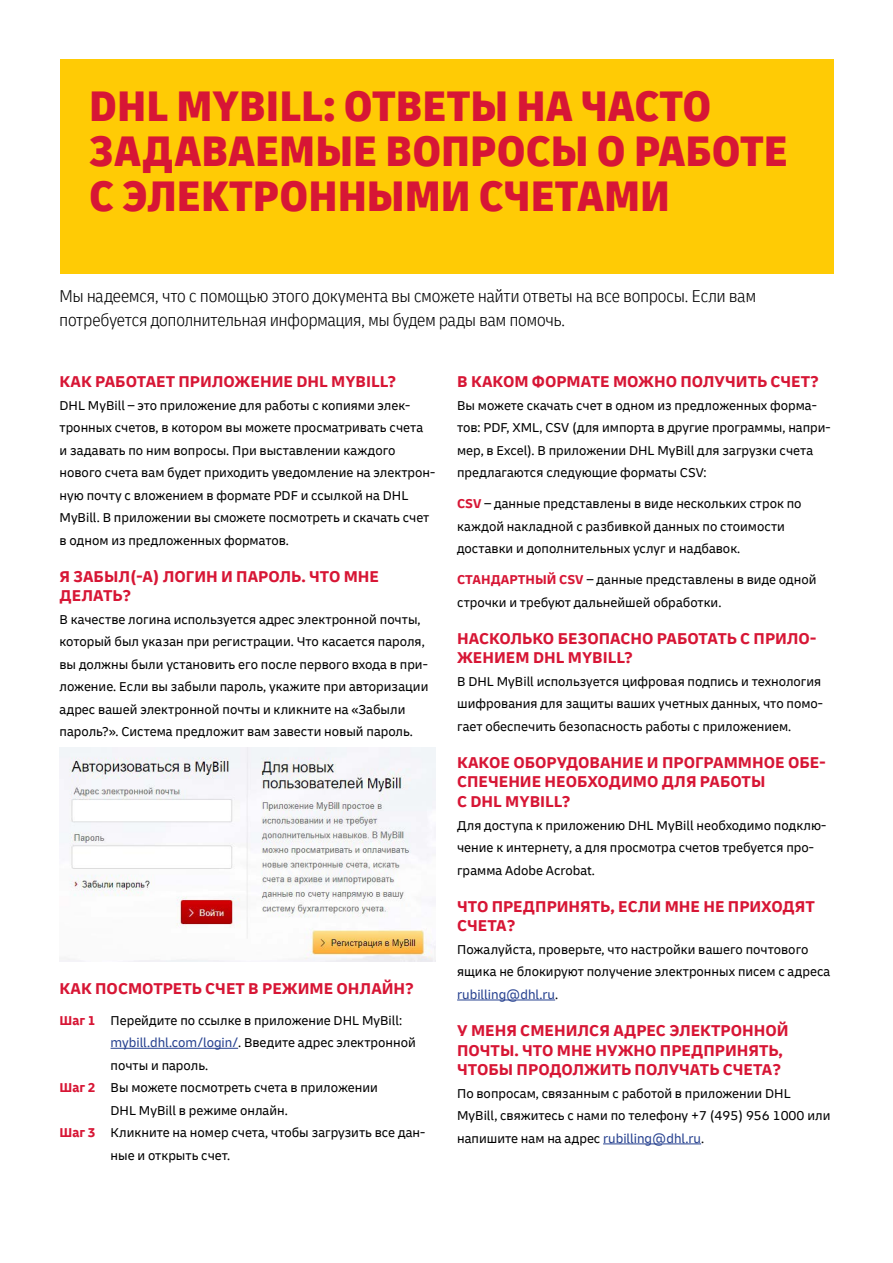
<style>
.page{position:relative;width:893px;height:1263px;background:#fff}
.page>*{position:absolute;margin:0;border:0;box-sizing:border-box;transform-origin:0 0}
.t1{font:900 condensed 45px/45px "Delivery";color:#d71635}
.t2{font:300 condensed 18px/24.3px "Delivery";color:#000}
.t3{font:700 16.5px/19.8px "Delivery";color:#d71635}
.t4{font:13.5px/22.5px "Delivery";color:#000}
.s1{font-weight:700;color:#d71635}
.s2{color:#25408f}
</style>
<div class="page">
<hr style="left:111px;top:1048px;width:127px;height:1px;background:#25408f">
<hr style="left:457px;top:1000px;width:98px;height:1px;background:#25408f">
<hr style="left:603px;top:1143px;width:98px;height:1px;background:#25408f">
<img style="left:60px;top:747px;width:375px;height:215px">
<div style="left:60px;top:60px;width:773px;height:214px;background:#ffcb05"></div>
<h1 class="t1" style="left:89px;top:84px;width:700px">DHL MYBILL: ОТВЕТЫ НА ЧАСТО<br>ЗАДАВАЕМЫЕ ВОПРОСЫ О РАБОТЕ<br>С ЭЛЕКТРОННЫМИ СЧЕТАМИ</h1>
<h2 class="t2" style="left:60px;top:284px;width:698px">Мы надеемся, что с помощью этого документа вы сможете найти ответы на все вопросы. Если вам потребуется дополнительная информация, мы будем рады вам помочь.</h2>
<p class="t3" style="left:60px;top:372px;width:338px">КАК РАБОТАЕТ ПРИЛОЖЕНИЕ DHL MYBILL?</p>
<p class="t4" style="left:60px;top:394px;width:377px">DHL MyBill – это приложение для работы с копиями элек&shy;тронных счетов, в котором вы можете просматривать счета<br>и задавать по ним вопросы. При выставлении каждого нового счета вам будет приходить уведомление на электрон&shy;ную почту с вложением в формате PDF и ссылкой на DHL MyBill. В приложении вы сможете посмотреть и скачать счет в одном из предложенных форматов.</p>
<p class="t3" style="left:60px;top:566px;width:321px">Я ЗАБЫЛ(-А) ЛОГИН И ПАРОЛЬ. ЧТО МНЕ<br>ДЕЛАТЬ?</p>
<p class="t4" style="left:60px;top:608px;width:370px">В качестве логина используется адрес электронной почты, который был указан при регистрации. Что касается пароля, вы должны были установить его после первого входа в при&shy;ложение. Если вы забыли пароль, укажите при авторизации адрес вашей электронной почты и кликните на «Забыли пароль?». Система предложит вам завести новый пароль.</p>
<p class="t3" style="left:60px;top:978px;width:356px">КАК ПОСМОТРЕТЬ СЧЕТ В РЕЖИМЕ ОНЛАЙН?</p>
<p class="t4" style="left:60px;top:1009px;width:344px"><span class="s1">Шаг 1</span> Перейдите по ссылке в приложение DHL MyBill:</p>
<p class="t4" style="left:111px;top:1031px;width:307px"><span class="s2">mybill.dhl.com/login/</span>. Введите адрес электронной</p>
<p class="t4" style="left:111px;top:1054px;width:99px">почты и пароль.</p>
<p class="t4" style="left:60px;top:1076px;width:320px"><span class="s1">Шаг 2</span> Вы можете посмотреть счета в приложении</p>
<p class="t4" style="left:111px;top:1099px;width:179px">DHL MyBill в режиме онлайн.</p>
<p class="t4" style="left:60px;top:1121px;width:367px"><span class="s1">Шаг 3</span> Кликните на номер счета, чтобы загрузить все дан-</p>
<p class="t4" style="left:111px;top:1144px;width:121px">ные и открыть счет.</p>
<p class="t3" style="left:457px;top:372px;width:363px">В КАКОМ ФОРМАТЕ МОЖНО ПОЛУЧИТЬ СЧЕТ?</p>
<p class="t4" style="left:457px;top:394px;width:375px">Вы можете скачать счет в одном из предложенных форма&shy;тов: PDF, XML, CSV (для импорта в другие программы, напри&shy;мер, в Excel). В приложении DHL MyBill для загрузки счета предлагаются следующие форматы CSV:</p>
<p class="t4" style="left:457px;top:492px;width:346px"><span class="s1">CSV</span> – данные представлены в виде нескольких строк по каждой накладной с разбивкой данных по стоимости доставки и дополнительных услуг и надбавок.</p>
<p class="t4" style="left:457px;top:568px;width:361px"><span class="s1">СТАНДАРТНЫЙ CSV</span> – данные представлены в виде одной строчки и требуют дальнейшей обработки.</p>
<p class="t3" style="left:457px;top:628px;width:361px">НАСКОЛЬКО БЕЗОПАСНО РАБОТАТЬ С ПРИЛО-<br>ЖЕНИЕМ DHL MYBILL?</p>
<p class="t4" style="left:457px;top:670px;width:367px">В DHL MyBill используется цифровая подпись и технология шифрования для защиты ваших учетных данных, что помо&shy;гает обеспечить безопасность работы с приложением.</p>
<p class="t3" style="left:457px;top:752px;width:370px">КАКОЕ ОБОРУДОВАНИЕ И ПРОГРАММНОЕ ОБЕ-<br>СПЕЧЕНИЕ НЕОБХОДИМО ДЛЯ РАБОТЫ<br>С DHL MYBILL?</p>
<p class="t4" style="left:457px;top:814px;width:371px">Для доступа к приложению DHL MyBill необходимо подклю&shy;чение к интернету, а для просмотра счетов требуется про&shy;грамма Adobe Acrobat.</p>
<p class="t3" style="left:457px;top:896px;width:359px">ЧТО ПРЕДПРИНЯТЬ, ЕСЛИ МНЕ НЕ ПРИХОДЯТ<br>СЧЕТА?</p>
<p class="t4" style="left:457px;top:938px;width:375px">Пожалуйста, проверьте, что настройки вашего почтового ящика не блокируют получение электронных писем с адреса <span class="s2">rubilling@dhl.ru</span>.</p>
<p class="t3" style="left:457px;top:1020px;width:333px">У МЕНЯ СМЕНИЛСЯ АДРЕС ЭЛЕКТРОННОЙ<br>ПОЧТЫ. ЧТО МНЕ НУЖНО ПРЕДПРИНЯТЬ,<br>ЧТОБЫ ПРОДОЛЖИТЬ ПОЛУЧАТЬ СЧЕТА?</p>
<p class="t4" style="left:457px;top:1082px;width:375px">По вопросам, связанным с работой в приложении DHL<br>MyBill, свяжитесь с нами по телефону +7 (495) 956 1000 или напишите нам на адрес <span class="s2">rubilling@dhl.ru</span>.</p>
</div>
